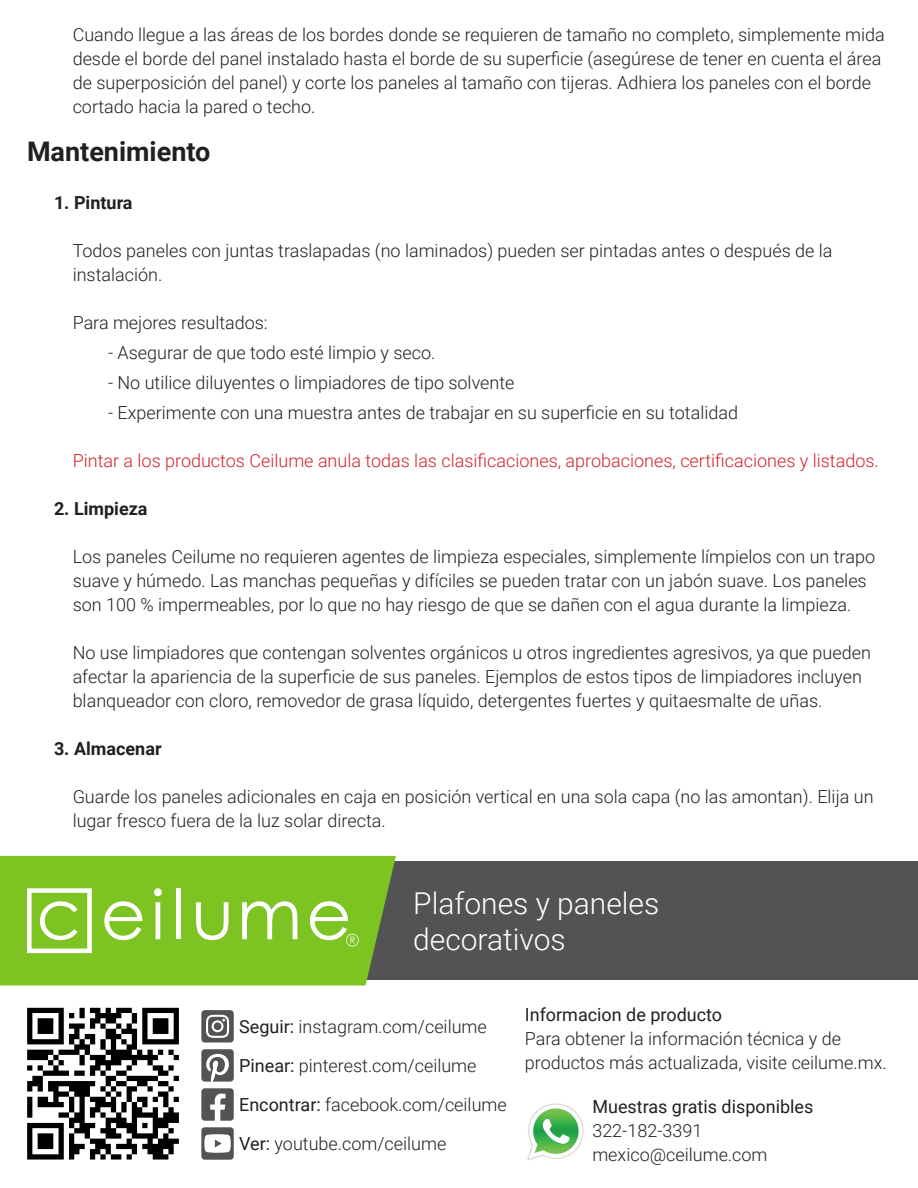
<style>
.page{position:relative;width:918px;height:1188px;background:#fff}
.page>*{position:absolute;margin:0;border:0;box-sizing:border-box;transform-origin:0 0}
.t1{font:300 30px/36px "Roboto";color:#fff}
.t2{font:700 27px "Roboto";color:#231f20}
.t3{font:300 18px/24px "Roboto";color:#231f20}
.t4{font:300 18px "Roboto";color:#d1232a}
.t5{font:18px "Roboto";color:#231f20}
.t6{font:700 18px "Roboto";color:#231f20}
.s1{font-weight:400}
</style>
<div class="page">
<svg style="left:201px;top:1010px;width:33px;height:33px"></svg>
<svg style="left:201px;top:1049px;width:33px;height:33px"></svg>
<svg style="left:201px;top:1088px;width:33px;height:33px"></svg>
<svg style="left:201px;top:1127px;width:33px;height:33px"></svg>
<div style="left:0;top:861px;width:918px;height:119px;background:#535355"></div>
<div style="left:0;top:856px;width:396px;height:130px;background:#7dc422"></div>
<svg style="left:27px;top:888px;width:65px;height:65px;background:#abd970"></svg>
<svg style="left:104px;top:901px;width:38px;height:39px"></svg>
<svg style="left:154px;top:888px;width:8px;height:51px"></svg>
<hr style="left:177px;top:888px;width:4px;height:51px;background:#fff">
<svg style="left:196px;top:902px;width:33px;height:38px"></svg>
<svg style="left:242px;top:901px;width:55px;height:38px;background:#a8d76b"></svg>
<svg style="left:310px;top:901px;width:49px;height:46px;background:#a0d45f"></svg>
<img style="left:527px;top:1103px;width:57px;height:57px">
<svg style="left:27px;top:1008px;width:152px;height:152px"></svg>
<p class="t3" style="left:73px;top:21px;width:814px">Cuando llegue a las áreas de los bordes donde se requieren de tamaño no completo, simplemente mida desde el borde del panel instalado hasta el borde de su superficie (asegúrese de tener en cuenta el área de superposición del panel) y corte los paneles al tamaño con tijeras. Adhiera los paneles con el borde cortado hacia la pared o techo.</p>
<p class="t2" style="left:27px;top:132px;width:185px">Mantenimiento</p>
<p class="t6" style="left:54px;top:189px;width:80px">1. Pintura</p>
<p class="t3" style="left:73px;top:237px;width:761px">Todos paneles con juntas traslapadas (no laminados) pueden ser pintadas antes o después de la instalación.</p>
<p class="t3" style="left:73px;top:309px;width:197px">Para mejores resultados:</p>
<p class="t3" style="left:108px;top:339px;width:329px">- Asegurar de que todo esté limpio y seco.</p>
<p class="t3" style="left:108px;top:369px;width:408px">- No utilice diluyentes o limpiadores de tipo solvente</p>
<p class="t3" style="left:108px;top:399px;width:632px">- Experimente con una muestra antes de trabajar en su superficie en su totalidad</p>
<p class="t4" style="left:73px;top:447px;width:808px">Pintar a los productos Ceilume anula todas las clasificaciones, aprobaciones, certificaciones y listados.</p>
<p class="t6" style="left:54px;top:495px;width:95px">2. Limpieza</p>
<p class="t3" style="left:73px;top:543px;width:804px">Los paneles Ceilume no requieren agentes de limpieza especiales, simplemente límpielos con un trapo suave y húmedo. Las manchas pequeñas y difíciles se pueden tratar con un jabón suave. Los paneles son 100 % impermeables, por lo que no hay riesgo de que se dañen con el agua durante la limpieza.</p>
<p class="t3" style="left:73px;top:639px;width:800px">No use limpiadores que contengan solventes orgánicos u otros ingredientes agresivos, ya que pueden afectar la apariencia de la superficie de sus paneles. Ejemplos de estos tipos de limpiadores incluyen blanqueador con cloro, removedor de grasa líquido, detergentes fuertes y quitaesmalte de uñas.</p>
<p class="t6" style="left:54px;top:735px;width:109px">3. Almacenar</p>
<p class="t3" style="left:73px;top:783px;width:802px">Guarde los paneles adicionales en caja en posición vertical en una sola capa (no las amontan). Elija un lugar fresco fuera de la luz solar directa.</p>
<p class="t1" style="left:413px;top:884px;width:248px">Plafones y paneles decorativos</p>
<p class="t3" style="left:239px;top:1014px;width:249px"><span class="s1">Seguir:</span> instagram.com/ceilume</p>
<p class="t3" style="left:239px;top:1053px;width:239px"><span class="s1">Pinear:</span> pinterest.com/ceilume</p>
<p class="t3" style="left:239px;top:1092px;width:269px"><span class="s1">Encontrar:</span> facebook.com/ceilume</p>
<p class="t3" style="left:239px;top:1131px;width:209px"><span class="s1">Ver:</span> youtube.com/ceilume</p>
<p class="t5" style="left:525px;top:1002px;width:199px">Informacion de producto</p>
<p class="t3" style="left:525px;top:1026px;width:363px">Para obtener la información técnica y de productos más actualizada, visite ceilume.mx.</p>
<p class="t5" style="left:592px;top:1094px;width:223px">Muestras gratis disponibles</p>
<p class="t3" style="left:592px;top:1118px;width:112px">322-182-3391</p>
<p class="t3" style="left:592px;top:1142px;width:177px">mexico@ceilume.com</p>
</div>
